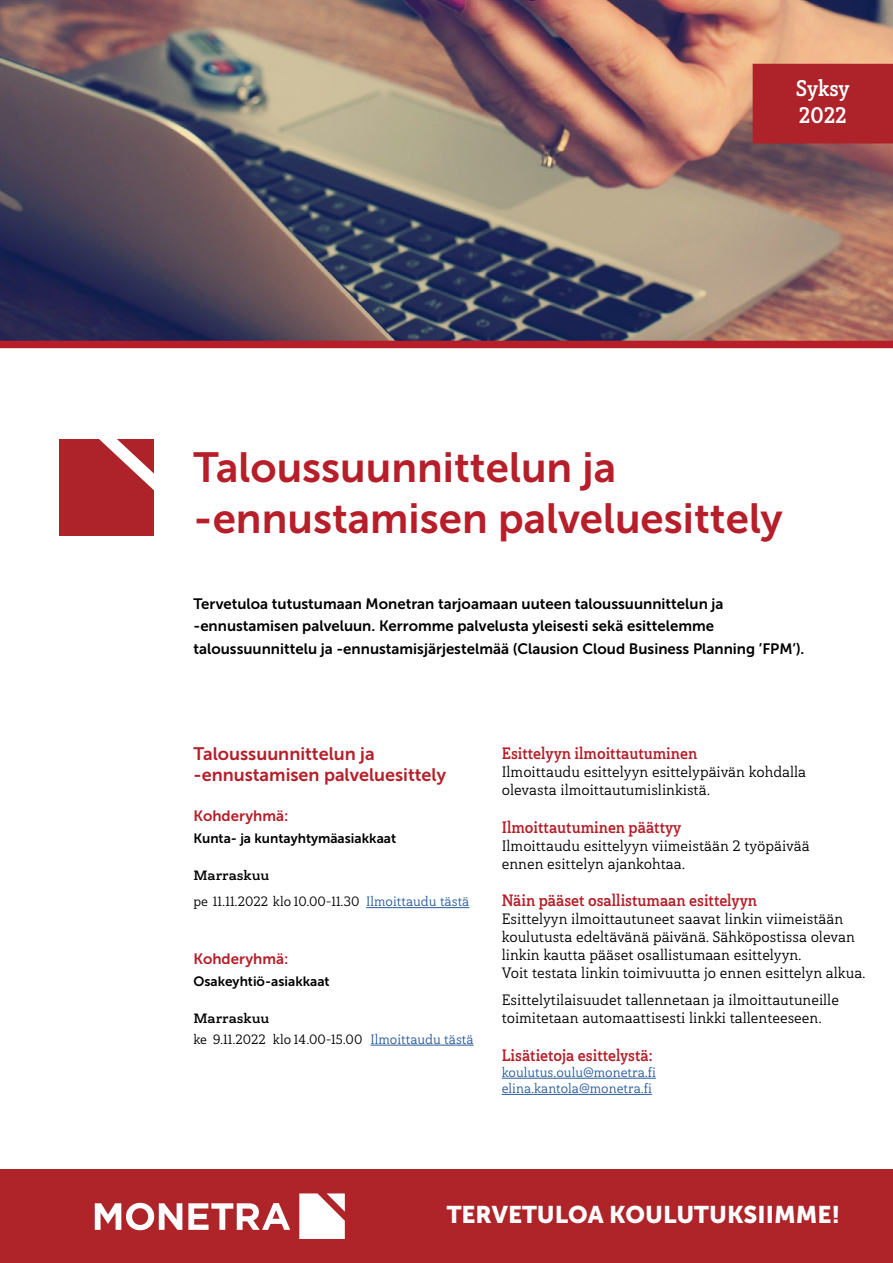
<style>
.page{position:relative;width:893px;height:1263px;background:#fff}
.page>*{position:absolute;margin:0;border:0;box-sizing:border-box;transform-origin:0 0}
.t1{font:42px/50.4px "Museo Sans 700";color:#b61f29}
.t2{font:24px "Museo Sans 900";color:#fff}
.t3{font:22.5px/27px "Haboro Slab Con Bol";letter-spacing:-.005em;color:#fff}
.t4{font:18px/21.6px "Museo Sans 700";color:#b61f29}
.t5{font:16.5px "Haboro Slab Con Bol";color:#b61f29}
.t6{font:15px/18px "Haboro Slab Nor Reg";color:#000}
.t7{font:15px/22.5px "Museo Sans 700";color:#000}
.t8{font:15px "Museo Sans 700";color:#b61f29}
.t9{font:13.5px "Haboro Slab Nor Reg";color:#000}
.t10{font:13.5px "Museo Sans 700";color:#000}
.t11{font:13.5px/16.2px "Haboro Slab Nor Reg";color:#275b9b}
.t12{font:700 expanded 13.5px "Haboro Slab";color:#000}
.s1{color:#275b9b}
</style>
<div class="page">
<img style="left:0;top:0;width:893px;height:341px">
<div style="left:0;top:341px;width:893px;height:7px;background:#b61f29"></div>
<div style="left:753px;top:65px;width:139px;height:78px;background:#ae2329"></div>
<div style="left:753px;top:64px;width:140px;height:80px;border:2px solid #ae2329"></div>
<div style="left:60px;top:440px;width:94px;height:96px;background:#ae2329"></div>
<svg style="left:81px;top:439px;width:73px;height:52px"></svg>
<hr style="left:366px;top:907px;width:103px;height:1px;background:#275b9b">
<hr style="left:370px;top:1045px;width:104px;height:1px;background:#275b9b">
<div style="left:0;top:1169px;width:893px;height:94px;background:#ae2429"></div>
<svg style="left:299px;top:1193px;width:46px;height:46px;background:#f5e4e5"></svg>
<svg style="left:95px;top:1203px;width:87px;height:27px"></svg>
<svg style="left:188px;top:1203px;width:102px;height:27px"></svg>
<hr style="left:502px;top:1078px;width:154px;height:1px;background:#275b9b">
<hr style="left:502px;top:1094px;width:150px;height:1px;background:#275b9b">
<h3 class="t3" style="left:796px;top:74px;width:55px">Syksy<br>2022</h3>
<h1 class="t1" style="left:193px;top:442px;width:591px">Taloussuunnittelun ja -ennustamisen palveluesittely</h1>
<p class="t7" style="left:193px;top:592px;width:612px">Tervetuloa tutustumaan Monetran tarjoamaan uuteen taloussuunnittelun ja -ennustamisen palveluun. Kerromme palvelusta yleisesti sekä esittelemme taloussuunnittelu ja -ennustamisjärjestelmää (Clausion Cloud Business Planning ’FPM’).</p>
<p class="t4" style="left:193px;top:743px;width:254px">Taloussuunnittelun ja -ennustamisen palveluesittely</p>
<p class="t8" style="left:193px;top:807px;width:96px">Kohderyhmä:</p>
<p class="t10" style="left:193px;top:830px;width:204px">Kunta- ja kuntayhtymäasiakkaat</p>
<p class="t12" style="left:193px;top:867px;width:78px">Marraskuu</p>
<p class="t9" style="left:193px;top:893px;width:277px">pe 11.11.2022 klo 10.00–11.30 <span class="s1">Ilmoittaudu tästä</span></p>
<p class="t8" style="left:193px;top:950px;width:96px">Kohderyhmä:</p>
<p class="t10" style="left:193px;top:973px;width:138px">Osakeyhtiö-asiakkaat</p>
<p class="t12" style="left:193px;top:1010px;width:78px">Marraskuu</p>
<p class="t9" style="left:193px;top:1030px;width:282px">ke 9.11.2022 klo 14.00–15.00 <span class="s1">Ilmoittaudu tästä</span></p>
<p class="t5" style="left:502px;top:742px;width:197px">Esittelyyn ilmoittautuminen</p>
<p class="t6" style="left:502px;top:762px;width:306px">Ilmoittaudu esittelyyn esittelypäivän kohdalla olevasta ilmoittautumislinkistä.</p>
<p class="t5" style="left:502px;top:816px;width:181px">Ilmoittautuminen päättyy</p>
<p class="t6" style="left:502px;top:836px;width:309px">Ilmoittaudu esittelyyn viimeistään 2 työpäivää ennen esittelyn ajankohtaa.</p>
<p class="t5" style="left:502px;top:890px;width:257px">Näin pääset osallistumaan esittelyyn</p>
<p class="t6" style="left:502px;top:910px;width:365px">Esittelyyn ilmoittautuneet saavat linkin viimeistään koulutusta edeltävänä päivänä. Sähköpostissa olevan linkin kautta pääset osallistumaan esittelyyn.<br>Voit testata linkin toimivuutta jo ennen esittelyn alkua.</p>
<p class="t6" style="left:502px;top:990px;width:339px">Esittelytilaisuudet tallennetaan ja ilmoittautuneille toimitetaan automaattisesti linkki tallenteeseen.</p>
<p class="t5" style="left:502px;top:1044px;width:152px">Lisätietoja esittelystä:</p>
<p class="t11" style="left:502px;top:1064px;width:156px">koulutus.oulu@monetra.fi elina.kantola@monetra.fi</p>
<h2 class="t2" style="left:447px;top:1201px;width:395px">TERVETULOA KOULUTUKSIIMME!</h2>
</div>
